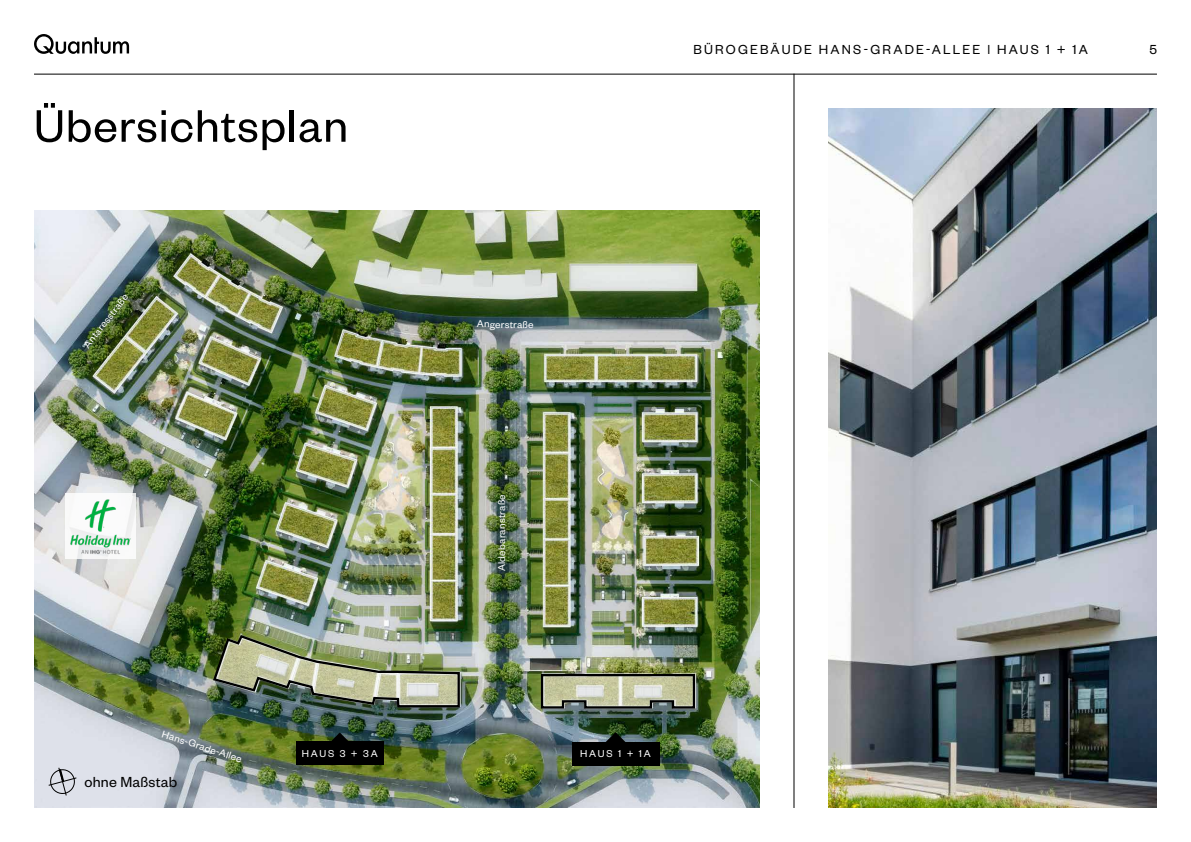
<style>
.page{position:relative;width:1191px;height:842px;background:#fff}
.page>*{position:absolute;margin:0;border:0;box-sizing:border-box;transform-origin:0 0}
.t1{font:50px "Founders Grotesk";letter-spacing:.02em;color:#000}
.t2{font:16px "Founders Grotesk";letter-spacing:.015em;color:#000}
.t3{font:14.4px "Founders Grotesk";letter-spacing:.15em;color:#000}
.t4{font:11px "Founders Grotesk";letter-spacing:.025em;color:#fff}
</style>
<div class="page">
<img style="left:34px;top:211px;width:726px;height:597px">
<img style="left:828px;top:108px;width:329px;height:700px">
<img style="left:65px;top:493px;width:71px;height:66px">
<svg style="left:605px;top:732px;width:21px;height:10px"></svg>
<div style="left:572px;top:742px;width:87px;height:23px;background:#000"></div>
<svg style="left:540px;top:673px;width:156px;height:37px;background:#a4a68f"></svg>
<img style="left:211px;top:633px;width:250px;height:75px">
<svg style="left:329px;top:732px;width:21px;height:9px"></svg>
<div style="left:296px;top:741px;width:88px;height:24px;background:#000"></div>
<svg style="left:48px;top:767px;width:29px;height:29px"></svg>
<svg style="left:34px;top:34px;width:95px;height:20px"></svg>
<hr style="left:34px;top:74px;width:1123px;height:1px;background:#000">
<hr style="left:793px;top:74px;width:1px;height:734px;background:#000">
<h1 class="t1" style="left:34px;top:95px;width:315px">Übersichtsplan</h1>
<p class="t4" style="left:80px;top:342px;width:67px;rotate:-52deg">Antaresstraße</p>
<p class="t4" style="left:477px;top:317px;width:58px;rotate:1deg">Angerstraße</p>
<p class="t4" style="left:495px;top:571px;width:79px;rotate:-90deg">Aldebaranstraße</p>
<h3 class="t3" style="left:693px;top:40px;width:396px">BÜROGEBÄUDE HANS-GRADE-ALLEE | HAUS 1 + 1A</h3>
<h3 class="t3" style="left:1149px;top:40px;width:9px">5</h3>
<p class="t4" style="left:164px;top:727px;width:85px;rotate:18deg">Hans-Grade-Allee</p>
<h2 class="t2" style="left:84px;top:772px;width:94px">ohne Maßstab</h2>
<p class="t4" style="left:302px;top:746px;width:77px">HAUS 3 + 3A</p>
<p class="t4" style="left:580px;top:747px;width:72px">HAUS 1 + 1A</p>
</div>
